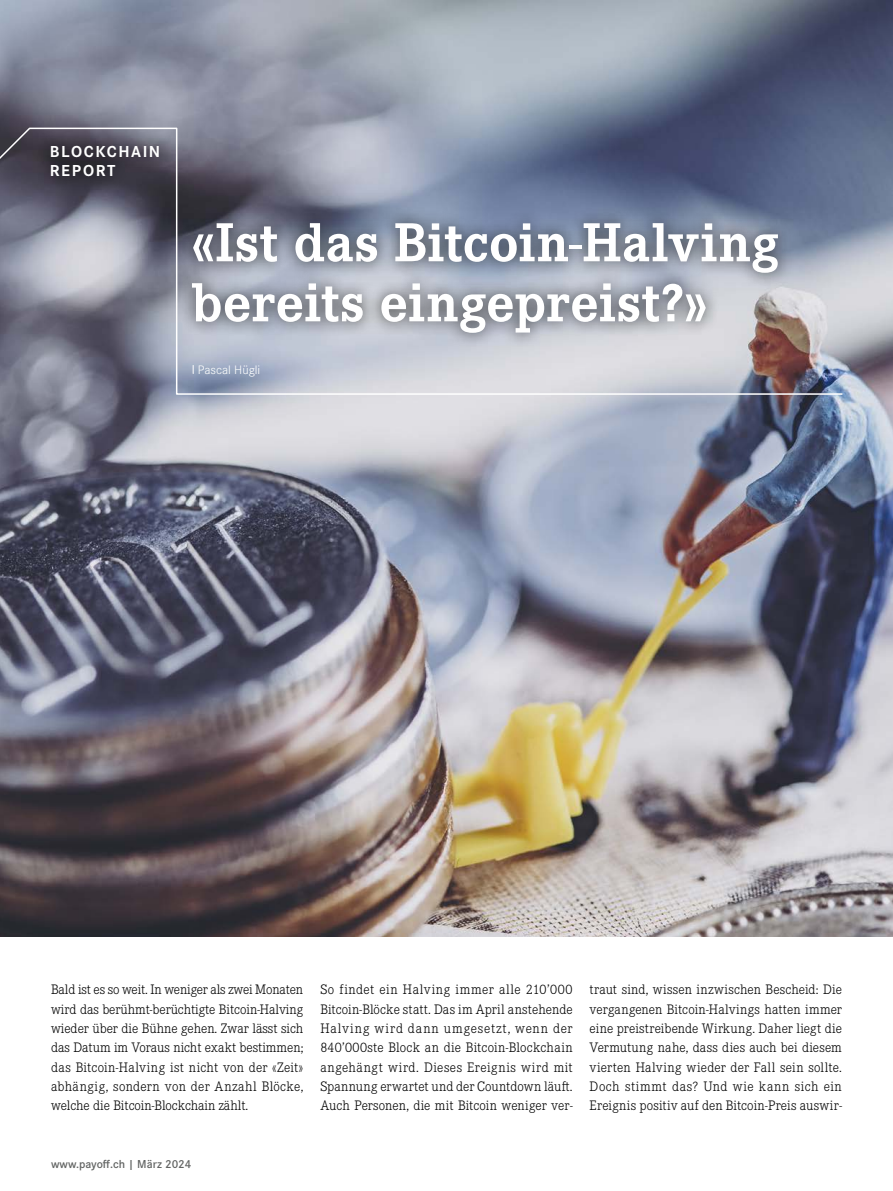
<style>
.page{position:relative;width:893px;height:1191px;background:#fff}
.page>*{position:absolute;margin:0;border:0;box-sizing:border-box;transform-origin:0 0}
.t1{font:700 57px/60px "Corporate E Pro";letter-spacing:.01em;color:#fff}
.t2{font:700 16.5px/19px "Corporate S Pro";letter-spacing:.095em;color:#fff}
.t3{font:300 14.25px/19.4px "Corporate E Pro";color:#000;text-align:justify}
.t4{font:300 12.75px "Corporate S Pro";color:#fff}
.t5{font:600 12px "Corporate S Pro";color:#626463}
</style>
<div class="page">
<img style="left:0;top:0;width:893px;height:936px">
<svg style="left:0;top:127px;width:843px;height:268px;background:#85899b"></svg>
<div style="left:178px;top:208px;width:615px;height:140px;background:#000;opacity:.75"></div>
<p class="t2" style="left:50px;top:141px;width:112px">BLOCKCHAIN<br>REPORT</p>
<h1 class="t1" style="left:191px;top:209px;width:589px">«Ist das Bitcoin-Halving bereits eingepreist?»</h1>
<p class="t4" style="left:198px;top:360px;width:64px">Pascal Hügli</p>
<p class="t3" style="left:51px;top:979px;width:254px">Bald ist es so weit. In weniger als zwei Monaten wird das berühmt-berüchtigte Bitcoin-Halving wieder über die Bühne gehen. Zwar lässt sich das Datum im Voraus nicht exakt bestimmen; das Bitcoin-Halving ist nicht von der «Zeit» abhängig, sondern von der Anzahl Blöcke, welche die Bitcoin-Blockchain zählt.</p>
<p class="t3" style="left:320px;top:979px;width:254px">So findet ein Halving immer alle 210’000<br>Bitcoin-Blöcke statt. Das im April anstehende Halving wird dann umgesetzt, wenn der 840’000ste Block an die Bitcoin-Blockchain angehängt wird. Dieses Ereignis wird mit Spannung erwartet und der Countdown läuft.<br>Auch Personen, die mit Bitcoin weniger ver-</p>
<p class="t3" style="left:590px;top:979px;width:254px">traut sind, wissen inzwischen Bescheid: Die vergangenen Bitcoin-Halvings hatten immer eine preistreibende Wirkung. Daher liegt die Vermutung nahe, dass dies auch bei diesem vierten Halving wieder der Fall sein sollte.<br>Doch stimmt das? Und wie kann sich ein Ereignis positiv auf den Bitcoin-Preis auswir-</p>
<p class="t5" style="left:51px;top:1155px;width:142px">www.payoff.ch | März 2024</p>
</div>
